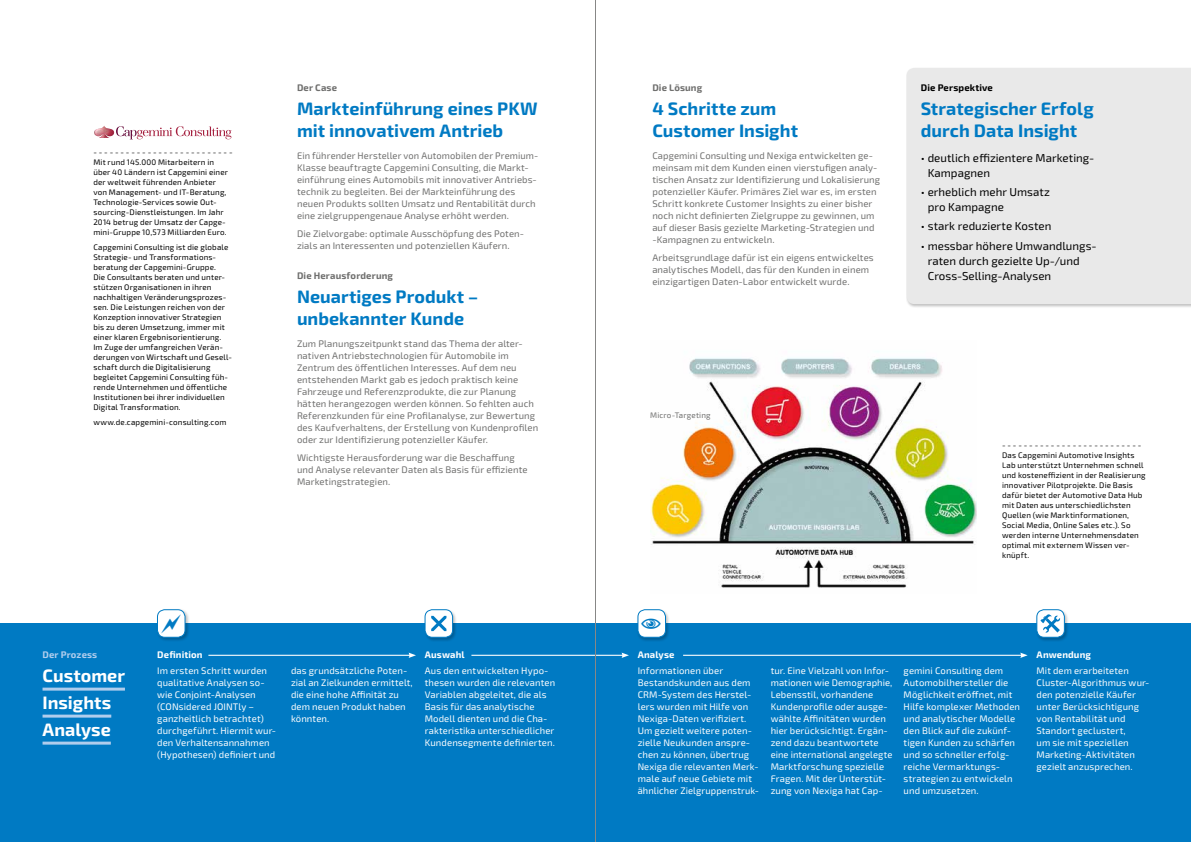
<style>
.page{position:relative;width:1191px;height:842px;background:#fff}
.page>*{position:absolute;margin:0;border:0;box-sizing:border-box;transform-origin:0 0}
.t1{font:700 18px/22px "Exo 2.0";color:#007ac3}
.t2{font:700 18px/27px "Exo 2.0";color:#fff}
.t3{font:11.5px/15px "Exo 2.0";color:#000}
.t4{font:9.5px/12px "Exo 2.0";letter-spacing:.01em;color:#fff}
.t5{font:9.5px/12px "Exo 2.0";letter-spacing:.01em;color:#6f6f6e}
.t6{font:700 9.5px "Exo 2.0";letter-spacing:.015em;color:#6f6f6e}
.t7{font:700 9.5px "Exo 2.0";letter-spacing:.015em;color:#fff}
.t8{font:700 9.5px "Exo 2.0";letter-spacing:.015em;color:#000}
.t9{font:700 9.5px "Exo 2.0";letter-spacing:.015em;color:#b0cded}
.t10{font:8px/10px "Exo 2.0";letter-spacing:.015em;color:#000}
.t11{font:8px "Exo 2.0";letter-spacing:.015em;color:#6f6f6e}
</style>
<div class="page">
<div style="left:0;top:623px;width:1191px;height:219px;background:#007ac3"></div>
<img style="left:651px;top:358px;width:325px;height:230px">
<hr style="left:43px;top:688px;width:82px;height:3px;background:#b0cded">
<hr style="left:43px;top:715px;width:68px;height:3px;background:#b0cded">
<hr style="left:43px;top:742px;width:68px;height:3px;background:#b0cded">
<div style="left:905px;top:67px;width:286px;height:242px;background:#000;opacity:.25"></div>
<div style="left:906px;top:68px;width:285px;height:236px;background:#e9e9e9"></div>
<svg style="left:116px;top:126px;width:115px;height:13px"></svg>
<svg style="left:99px;top:136px;width:10px;height:2px"></svg>
<img style="left:94px;top:126px;width:20px;height:10px">
<hr style="left:208px;top:655px;width:202px;height:1px;background:#fff">
<svg style="left:408px;top:653px;width:8px;height:5px"></svg>
<hr style="left:471px;top:655px;width:152px;height:1px;background:#fff">
<svg style="left:621px;top:653px;width:8px;height:5px"></svg>
<hr style="left:683px;top:655px;width:339px;height:1px;background:#fff">
<svg style="left:1020px;top:653px;width:7px;height:5px"></svg>
<div style="left:424px;top:608px;width:33px;height:34px;background:#000;opacity:.25"></div>
<div style="left:425px;top:610px;width:27px;height:27px;background:#fff;border-radius:7px"></div>
<div style="left:425px;top:609px;width:28px;height:28px;border:1px solid #007ac3;border-radius:7px"></div>
<svg style="left:431px;top:616px;width:15px;height:15px"></svg>
<div style="left:637px;top:608px;width:33px;height:34px;background:#000;opacity:.25"></div>
<div style="left:638px;top:610px;width:27px;height:27px;background:#fff;border-radius:7px"></div>
<div style="left:637px;top:609px;width:29px;height:28px;border:1px solid #007ac3;border-radius:7px"></div>
<div style="left:1035px;top:608px;width:34px;height:34px;background:#000;opacity:.25"></div>
<div style="left:1036px;top:610px;width:28px;height:27px;background:#fff;border-radius:7px"></div>
<div style="left:1036px;top:609px;width:28px;height:28px;border:1px solid #007ac3;border-radius:7px"></div>
<svg style="left:1040px;top:614px;width:20px;height:19px"></svg>
<div style="left:156px;top:608px;width:34px;height:34px;background:#000;opacity:.25"></div>
<div style="left:157px;top:610px;width:28px;height:27px;background:#fff;border-radius:7px"></div>
<div style="left:157px;top:609px;width:28px;height:28px;border:1px solid #007ac3;border-radius:7px"></div>
<hr style="left:595px;top:0;width:1px;height:842px;background:#878786">
<p class="t10" style="left:93px;top:148px;width:141px">- - - - - - - - - - - - - - - - - - - - - - - - - - Mit rund 145.000 Mitarbeitern in über 40 Ländern ist Capgemini einer der weltweit führenden Anbieter<br>von Management- und IT-Beratung, Technologie-Services sowie Out&shy;sourcing-Dienstleistungen. Im Jahr 2014 betrug der Umsatz der Capge&shy;mini-Gruppe 10,573 Milliarden Euro.</p>
<p class="t10" style="left:93px;top:243px;width:140px">Capgemini Consulting ist die globale Strategie- und Transformations&shy;beratung der Capgemini-Gruppe.<br>Die Consultants beraten und unter&shy;stützen Organisationen in ihren nachhaltigen Veränderungsprozes&shy;sen. Die Leistungen reichen von der Konzeption innovativer Strategien bis zu deren Umsetzung, immer mit einer klaren Ergebnisorientierung.<br>Im Zuge der umfangreichen Verän&shy;derungen von Wirtschaft und Gesell&shy;schaft durch die Digitalisierung begleitet Capgemini Consulting füh&shy;rende Unternehmen und öffentliche Institutionen bei ihrer individuellen Digital Transformation.</p>
<p class="t10" style="left:93px;top:418px;width:134px">www.de.capgemini-consulting.com</p>
<p class="t6" style="left:297px;top:82px;width:42px">Der Case</p>
<h1 class="t1" style="left:297px;top:98px;width:242px">Markteinführung eines PKW mit innovativem Antrieb</h1>
<p class="t5" style="left:297px;top:150px;width:243px">Ein führender Hersteller von Automobilen der Premium-Klasse beauftragte Capgemini Consulting, die Markt&shy;einführung eines Automobils mit innovativer Antriebs&shy;technik zu begleiten. Bei der Markteinführung des neuen Produkts sollten Umsatz und Rentabilität durch eine zielgruppengenaue Analyse erhöht werden.</p>
<p class="t5" style="left:297px;top:228px;width:227px">Die Zielvorgabe: optimale Ausschöpfung des Poten&shy;zials an Interessenten und potenziellen Käufern.</p>
<p class="t6" style="left:297px;top:270px;width:97px">Die Herausforderung</p>
<h1 class="t1" style="left:297px;top:286px;width:183px">Neuartiges Produkt – unbekannter Kunde</h1>
<p class="t5" style="left:297px;top:338px;width:243px">Zum Planungszeitpunkt stand das Thema der alter&shy;nativen Antriebstechnologien für Automobile im Zentrum des öffentlichen Interesses. Auf dem neu entstehenden Markt gab es jedoch praktisch keine Fahrzeuge und Referenzprodukte, die zur Planung hätten herangezogen werden können. So fehlten auch Referenzkunden für eine Profilanalyse, zur Bewertung des Kaufverhaltens, der Erstellung von Kundenprofilen oder zur Identifizierung potenzieller Käufer.</p>
<p class="t5" style="left:297px;top:452px;width:232px">Wichtigste Herausforderung war die Beschaffung und Analyse relevanter Daten als Basis für effiziente<br>Marketingstrategien.</p>
<p class="t6" style="left:652px;top:82px;width:51px">Die Lösung</p>
<h1 class="t1" style="left:652px;top:98px;width:147px">4 Schritte zum<br>Customer Insight</h1>
<p class="t5" style="left:652px;top:150px;width:229px">Capgemini Consulting und Nexiga entwickelten ge&shy;meinsam mit dem Kunden einen vierstufigen analy&shy;tischen Ansatz zur Identifizierung und Lokalisierung potenzieller Käufer. Primäres Ziel war es, im ersten Schritt konkrete Customer Insights zu einer bisher noch nicht definierten Zielgruppe zu gewinnen, um auf dieser Basis gezielte Marketing-Strategien und -Kampagnen zu entwickeln.</p>
<p class="t5" style="left:652px;top:252px;width:223px">Arbeitsgrundlage dafür ist ein eigens entwickeltes analytisches Modell, das für den Kunden in einem einzigartigen Daten-Labor entwickelt wurde.</p>
<p class="t8" style="left:921px;top:82px;width:74px">Die Perspektive</p>
<h1 class="t1" style="left:921px;top:98px;width:175px">Strategischer Erfolg durch Data Insight</h1>
<p class="t3" style="left:927px;top:151px;width:168px;text-indent:-7px">• deutlich effizientere Marketing-<br>Kampagnen</p>
<p class="t3" style="left:927px;top:185px;width:124px;text-indent:-7px">• erheblich mehr Umsatz pro Kampagne</p>
<p class="t3" style="left:921px;top:219px;width:132px">• stark reduzierte Kosten</p>
<p class="t3" style="left:927px;top:238px;width:169px;text-indent:-7px">• messbar höhere Umwandlungs&shy;raten durch gezielte Up-/und<br>Cross-Selling-Analysen</p>
<p class="t11" style="left:650px;top:411px;width:62px">Micro-Targeting</p>
<p class="t10" style="left:1002px;top:441px;width:145px">- - - - - - - - - - - - - - - - - - - - - - - - - - Das Capgemini Automotive Insights Lab unterstützt Unternehmen schnell und kosteneffizient in der Realisierung innovativer Pilotprojekte. Die Basis dafür bietet der Automotive Data Hub mit Daten aus unterschiedlichsten Quellen (wie Marktinformationen, Social Media, Online Sales etc.). So werden interne Unternehmensdaten optimal mit externem Wissen ver&shy;knüpft.</p>
<p class="t9" style="left:43px;top:649px;width:56px">Der Prozess</p>
<h1 class="t2" style="left:43px;top:662px;width:84px">Customer<br>Insights<br>Analyse</h1>
<p class="t7" style="left:157px;top:649px;width:47px">Definition</p>
<p class="t4" style="left:157px;top:665px;width:120px">Im ersten Schritt wurden qualitative Analysen so&shy;wie Conjoint-Analysen (CONsidered JOINTly – ganzheitlich betrachtet) durchgeführt. Hiermit wur&shy;den Verhaltensannahmen (Hypothesen) definiert und</p>
<p class="t4" style="left:770px;top:665px;width:123px">tur. Eine Vielzahl von Infor&shy;mationen wie Demographie,<br>Lebensstil, vorhandene<br>Kundenprofile oder ausge&shy;wählte Affinitäten wurden hier berücksichtigt. Ergän&shy;zend dazu beantwortete eine international angelegte<br>Marktforschung spezielle<br>Fragen. Mit der Unterstüt&shy;zung von Nexiga hat Cap-</p>
<p class="t4" style="left:903px;top:665px;width:118px">gemini Consulting dem<br>Automobilhersteller die<br>Möglichkeit eröffnet, mit<br>Hilfe komplexer Methoden und analytischer Modelle den Blick auf die zukünf&shy;tigen Kunden zu schärfen und so schneller erfolg&shy;reiche Vermarktungs&shy;strategien zu entwickeln und umzusetzen.</p>
<p class="t7" style="left:425px;top:649px;width:41px">Auswahl</p>
<p class="t4" style="left:425px;top:665px;width:132px">Aus den entwickelten Hypo&shy;thesen wurden die relevanten<br>Variablen abgeleitet, die als<br>Basis für das analytische<br>Modell dienten und die Cha&shy;rakteristika unterschiedlicher<br>Kundensegmente definierten.</p>
<p class="t7" style="left:637px;top:649px;width:38px">Analyse</p>
<p class="t4" style="left:637px;top:665px;width:122px">Informationen über<br>Bestandskunden aus dem<br>CRM-System des Herstel&shy;lers wurden mit Hilfe von<br>Nexiga-Daten verifiziert.<br>Um gezielt weitere poten&shy;zielle Neukunden anspre&shy;chen zu können, übertrug<br>Nexiga die relevanten Merk&shy;male auf neue Gebiete mit ähnlicher Zielgruppenstruk-</p>
<p class="t4" style="left:291px;top:664px;width:123px">das grundsätzliche Poten&shy;zial an Zielkunden ermittelt, die eine hohe Affinität zu dem neuen Produkt haben könnten.</p>
<p class="t7" style="left:1036px;top:649px;width:56px">Anwendung</p>
<p class="t4" style="left:1036px;top:665px;width:114px">Mit dem erarbeiteten<br>Cluster-Algorithmus wur&shy;den potenzielle Käufer unter Berücksichtigung von Rentabilität und<br>Standort geclustert,<br>um sie mit speziellen<br>Marketing-Aktivitäten gezielt anzusprechen.</p>
</div>
